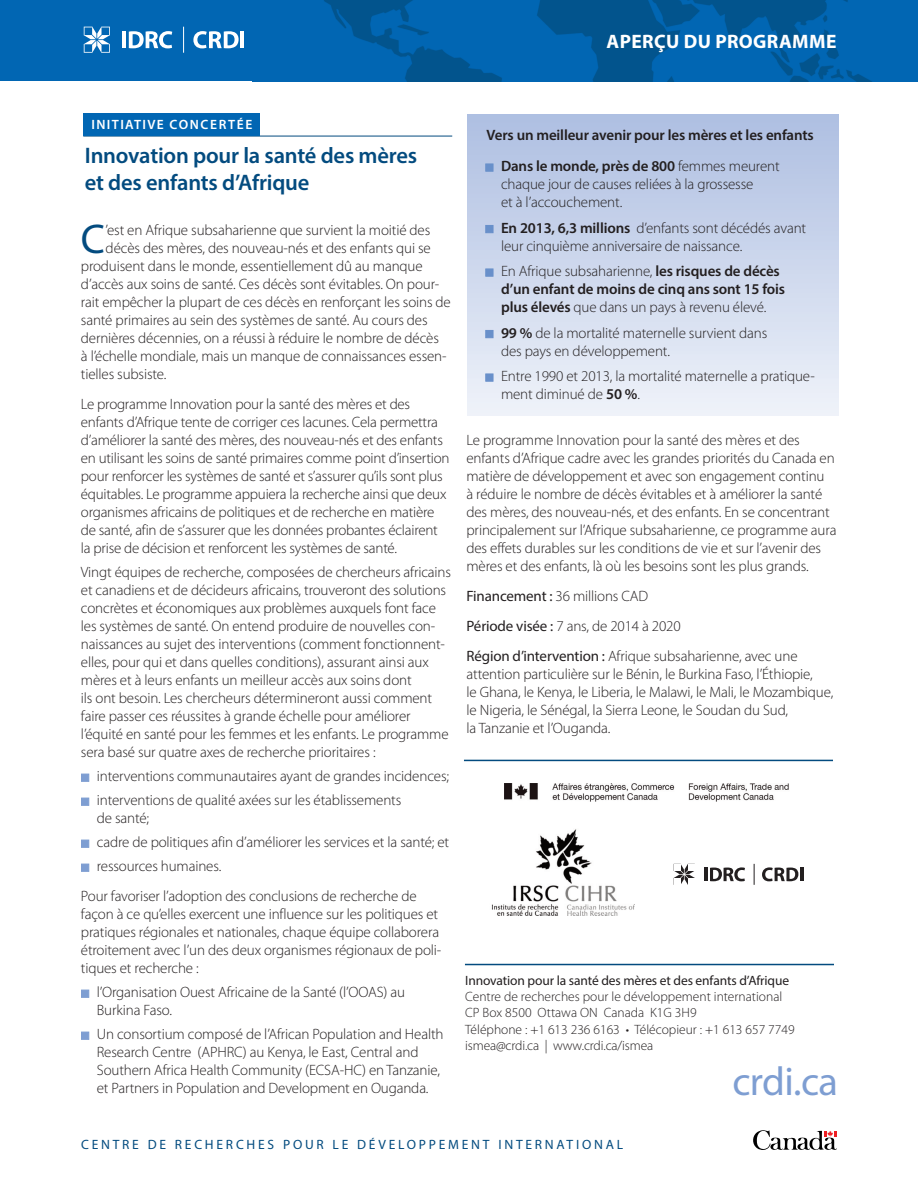
<style>
.page{position:relative;width:918px;height:1188px;background:#fff}
.page>*{position:absolute;margin:0;border:0;box-sizing:border-box;transform-origin:0 0}
.t1{font:41.7px "Myriad Pro";color:#034b7f}
.t2{font:40.5px "Myriad Pro";letter-spacing:-.015em;color:#7e9ed2}
.t3{font:600 22.5px/27px "Myriad Pro";letter-spacing:-.01em;color:#034b7f}
.t4{font:700 19.5px "Myriad Pro";letter-spacing:.02em;color:#fff}
.t5{font:300 15px/18px "Myriad Pro";letter-spacing:-.01em;color:#231f20}
.t6{font:600 15px/18px "Myriad Pro";letter-spacing:-.01em;color:#231f20}
.t7{font:300 13.5px/16.2px "Myriad Pro";color:#231f20}
.t8{font:13.5px "Myriad Pro";letter-spacing:.205em;color:#034b7f}
.t9{font:13.5px "Myriad Pro";letter-spacing:-.01em;color:#231f20}
.t10{font:600 13.5px "Myriad Pro";letter-spacing:.1em;color:#fff}
.s1{color:#7e9ed2}
.s2{color:#6990ca}
.s3{font-weight:600}
.s4{font-weight:300}
.s5{font-weight:400}
</style>
<div class="page">
<svg style="left:753px;top:1130px;width:84px;height:20px"></svg>
<div style="left:467px;top:114px;width:371px;height:301px;background:linear-gradient(to bottom,#adbee1,#eef2f9)"></div>
<div style="left:0;top:0;width:918px;height:81px;background:#0166b3"></div>
<img style="left:324px;top:0;width:547px;height:81px">
<svg style="left:84px;top:27px;width:26px;height:26px"></svg>
<hr style="left:122px;top:31px;width:4px;height:17px;background:#fff">
<svg style="left:129px;top:31px;width:43px;height:17px"></svg>
<svg style="left:193px;top:31px;width:46px;height:17px"></svg>
<hr style="left:241px;top:31px;width:3px;height:17px;background:#fff">
<svg style="left:183px;top:27px;width:1px;height:26px"></svg>
<hr style="left:465px;top:964px;width:369px;height:1px;background:#034b7f">
<hr style="left:83px;top:136px;width:369px;height:1px;background:#034b7f">
<div style="left:83px;top:113px;width:177px;height:23px;background:#0166b3"></div>
<img style="left:505px;top:783px;width:284px;height:19px">
<svg style="left:705px;top:867px;width:40px;height:14px"></svg>
<svg style="left:762px;top:867px;width:41px;height:14px"></svg>
<svg style="left:754px;top:864px;width:1px;height:21px"></svg>
<svg style="left:674px;top:864px;width:21px;height:21px"></svg>
<img style="left:491px;top:829px;width:144px;height:86px">
<hr style="left:464px;top:760px;width:369px;height:1px;background:#034b7f">
<h3 class="t4" style="left:607px;top:34px;width:231px">APERÇU DU PROGRAMME</h3>
<p class="t10" style="left:92px;top:120px;width:162px">INITIATIVE CONCERTÉE</p>
<h3 class="t3" style="left:85px;top:144px;width:334px">Innovation pour la santé des mères et des enfants d’Afrique</h3>
<h1 class="t1" style="left:81px;top:224px;width:26px">C</h1>
<p class="t5" style="left:106px;top:223px;width:326px">’est en Afrique subsaharienne que survient la moitié des</p>
<p class="t5" style="left:106px;top:241px;width:327px">décès des mères, des nouveau-nés et des enfants qui se</p>
<p class="t5" style="left:81px;top:259px;width:343px">produisent dans le monde, essentiellement dû au manque</p>
<p class="t5" style="left:81px;top:277px;width:360px">d’accès aux soins de santé. Ces décès sont évitables. On pour-</p>
<p class="t5" style="left:81px;top:295px;width:372px">rait empêcher la plupart de ces décès en renforçant les soins de</p>
<p class="t5" style="left:81px;top:313px;width:348px">santé primaires au sein des systèmes de santé. Au cours des</p>
<p class="t5" style="left:81px;top:331px;width:360px">dernières décennies, on a réussi à réduire le nombre de décès</p>
<p class="t5" style="left:81px;top:349px;width:367px">à l’échelle mondiale, mais un manque de connaissances essen-</p>
<p class="t5" style="left:81px;top:367px;width:87px">tielles subsiste.</p>
<p class="t5" style="left:81px;top:397px;width:370px">Le programme Innovation pour la santé des mères et des enfants d’Afrique tente de corriger ces lacunes. Cela permettra d’améliorer la santé des mères, des nouveau-nés et des enfants en utilisant les soins de santé primaires comme point d’insertion pour renforcer les systèmes de santé et s’assurer qu’ils sont plus équitables. Le programme appuiera la recherche ainsi que deux organismes africains de politiques et de recherche en matière de santé, afin de s’assurer que les données probantes éclairent la prise de décision et renforcent les systèmes de santé.</p>
<p class="t5" style="left:81px;top:565px;width:372px">Vingt équipes de recherche, composées de chercheurs africains et canadiens et de décideurs africains, trouveront des solutions concrètes et économiques aux problèmes auxquels font face les systèmes de santé. On entend produire de nouvelles con&shy;naissances au sujet des interventions (comment fonctionnent&shy;elles, pour qui et dans quelles conditions), assurant ainsi aux mères et à leurs enfants un meilleur accès aux soins dont<br>ils ont besoin. Les chercheurs détermineront aussi comment faire passer ces réussites à grande échelle pour améliorer l’équité en santé pour les femmes et les enfants. Le programme sera basé sur quatre axes de recherche prioritaires :</p>
<p class="t5" style="left:81px;top:769px;width:369px"><span class="s1">■</span> interventions communautaires ayant de grandes incidences;</p>
<p class="t5" style="left:97px;top:793px;width:306px;text-indent:-16px"><span class="s1">■</span> interventions de qualité axées sur les établissements de santé;</p>
<p class="t5" style="left:81px;top:835px;width:370px"><span class="s1">■</span> cadre de politiques afin d’améliorer les services et la santé; et</p>
<p class="t5" style="left:81px;top:853px;width:337px;line-height:30px"><span class="s1">■</span> ressources humaines.<br>Pour favoriser l’adoption des conclusions de recherche de</p>
<p class="t5" style="left:81px;top:907px;width:362px">façon à ce qu’elles exercent une influence sur les politiques et pratiques régionales et nationales, chaque équipe collaborera étroitement avec l’un des deux organismes régionaux de poli&shy;tiques et recherche :</p>
<p class="t5" style="left:97px;top:985px;width:310px;text-indent:-16px"><span class="s1">■</span> l’Organisation Ouest Africaine de la Santé (l’OOAS) au<br>Burkina Faso.</p>
<p class="t5" style="left:97px;top:1027px;width:348px;text-indent:-16px"><span class="s1">■</span> Un consortium composé de l’African Population and Health Research Centre (APHRC) au Kenya, le East, Central and Southern Africa Health Community (ECSA-HC) en Tanzanie, et Partners in Population and Development en Ouganda.</p>
<p class="t6" style="left:487px;top:127px;width:329px">Vers un meilleur avenir pour les mères et les enfants</p>
<p class="t5" style="left:501px;top:159px;width:280px;text-indent:-16px"><span class="s2">■</span> <span class="s3">Dans le monde, près de 800</span> femmes meurent chaque jour de causes reliées à la grossesse<br>et à l’accouchement.</p>
<p class="t5" style="left:501px;top:220px;width:307px;text-indent:-16px"><span class="s2">■</span> <span class="s3">En 2013, 6,3 millions</span> d’enfants sont décédés avant leur cinquième anniversaire de naissance.</p>
<p class="t6" style="left:501px;top:264px;width:286px;text-indent:-16px"><span class="s2">■</span> <span class="s4">En Afrique subsaharienne,</span> les risques de décès d’un enfant de moins de cinq ans sont 15 fois plus élevés <span class="s4">que dans un pays à revenu élevé.</span></p>
<p class="t5" style="left:501px;top:325px;width:268px;text-indent:-16px"><span class="s2">■</span> <span class="s3">99 %</span> de la mortalité maternelle survient dans des pays en développement.</p>
<p class="t5" style="left:501px;top:369px;width:315px;text-indent:-16px"><span class="s2">■</span> Entre 1990 et 2013, la mortalité maternelle a pratique&shy;ment diminué de <span class="s3">50 %</span>.</p>
<p class="t5" style="left:467px;top:432px;width:371px">Le programme Innovation pour la santé des mères et des enfants d’Afrique cadre avec les grandes priorités du Canada en matière de développement et avec son engagement continu<br>à réduire le nombre de décès évitables et à améliorer la santé des mères, des nouveau-nés, et des enfants. En se concentrant principalement sur l’Afrique subsaharienne, ce programme aura des effets durables sur les conditions de vie et sur l’avenir des mères et des enfants, là où les besoins sont les plus grands.</p>
<p class="t5" style="left:467px;top:582px;width:333px;line-height:30px"><span class="s5">Financement :</span> 36 millions CAD<br><span class="s5">Période visée :</span> 7 ans, de 2014 à 2020<br><span class="s5">Région d’intervention :</span> Afrique subsaharienne, avec une</p>
<p class="t5" style="left:467px;top:666px;width:368px">attention particulière sur le Bénin, le Burkina Faso, l’Éthiopie,<br>le Ghana, le Kenya, le Liberia, le Malawi, le Mali, le Mozambique, le Nigeria, le Sénégal, la Sierra Leone, le Soudan du Sud,<br>la Tanzanie et l’Ouganda.</p>
<p class="t9" style="left:465px;top:975px;width:325px">Innovation pour la santé des mères et des enfants d’Afrique</p>
<p class="t7" style="left:465px;top:990px;width:331px">Centre de recherches pour le développement international CP Box 8500 Ottawa ON Canada K1G 3H9<br>Téléphone : +1 613 236 6163 • Télécopieur : +1 613 657 7749 ismea@crdi.ca | www.crdi.ca/ismea</p>
<h2 class="t2" style="left:732px;top:1066px;width:107px">crdi.ca</h2>
<p class="t8" style="left:81px;top:1139px;width:544px">CENTRE DE RECHERCHES POUR LE DÉVELOPPEMENT INTERNATIONAL</p>
</div>
